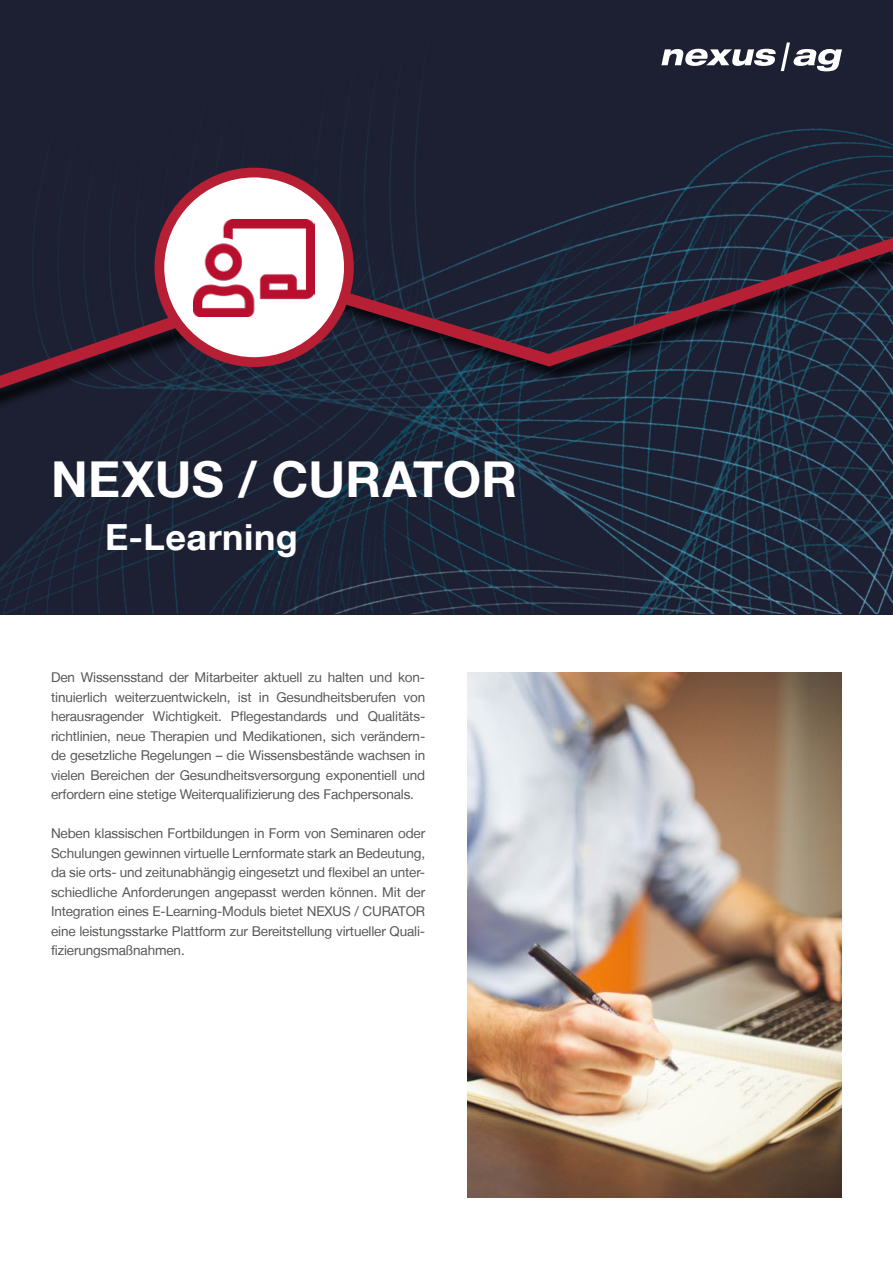
<style>
.page{position:relative;width:893px;height:1263px;background:#fff}
.page>*{position:absolute;margin:0;border:0;box-sizing:border-box;transform-origin:0 0}
.t1{font:700 49.5px "Helvetica Neue LT";letter-spacing:.005em;color:#fff}
.t2{font:700 36px "Helvetica Neue LT";letter-spacing:.015em;color:#fff}
.t3{font:13.5px/19.5px "Helvetica Neue LT";letter-spacing:-.01em;color:#575756;text-align:justify}
</style>
<div class="page">
<img style="left:0;top:0;width:893px;height:614px">
<div style="left:0;top:189px;width:893px;height:228px;background:#000;opacity:.75"></div>
<svg style="left:0;top:177px;width:893px;height:232px;background:#252336"></svg>
<div style="left:159px;top:173px;width:190px;height:189px;background:#fff;border-radius:50%"></div>
<div style="left:154px;top:168px;width:200px;height:199px;border:10px solid #b61f34;border-radius:50%"></div>
<img style="left:194px;top:219px;width:120px;height:97px">
<svg style="left:661px;top:43px;width:181px;height:28px"></svg>
<img style="left:468px;top:673px;width:374px;height:525px">
<h1 class="t1" style="left:51px;top:449px;width:468px">NEXUS / CURATOR</h1>
<h2 class="t2" style="left:105px;top:514px;width:194px">E-Learning</h2>
<p class="t3" style="left:51px;top:667px;width:376px">Den Wissensstand der Mitarbeiter aktuell zu halten und kon&shy;tinuierlich weiterzuentwickeln, ist in Gesundheitsberufen von herausragender Wichtigkeit. Pflegestandards und Qualitäts&shy;richtlinien, neue Therapien und Medikationen, sich verändern&shy;de gesetzliche Regelungen – die Wissensbestände wachsen in vielen Bereichen der Gesundheitsversorgung exponentiell und erfordern eine stetige Weiterqualifizierung des Fachpersonals.</p>
<p class="t3" style="left:51px;top:823px;width:376px">Neben klassischen Fortbildungen in Form von Seminaren oder Schulungen gewinnen virtuelle Lernformate stark an Bedeutung, da sie orts- und zeitunabhängig eingesetzt und flexibel an unter&shy;schiedliche Anforderungen angepasst werden können. Mit der Integration eines E-Learning-Moduls bietet NEXUS / CURATOR eine leistungsstarke Plattform zur Bereitstellung virtueller Quali&shy;fizierungsmaßnahmen.</p>
</div>
